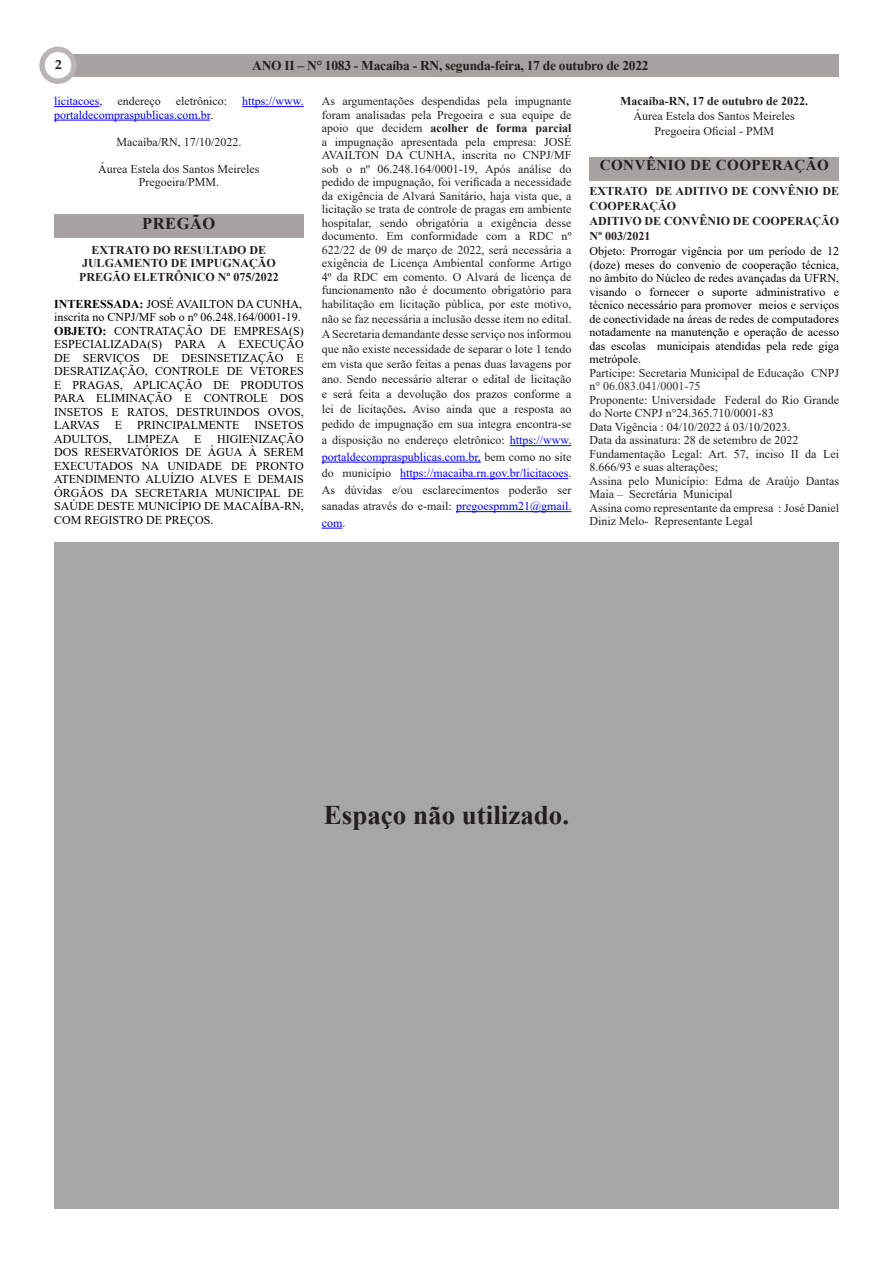
<style>
.page{position:relative;width:893px;height:1263px;background:#fff}
.page>*{position:absolute;margin:0;border:0;box-sizing:border-box;transform-origin:0 0}
.t1{font:700 27px "Times New Roman";color:#231f20}
.t2{font:700 16.5px "Times New Roman";letter-spacing:.035em;color:#231f20}
.t3{font:700 15px "Times New Roman";letter-spacing:.035em;color:#231f20}
.t4{font:700 13.5px "Times New Roman";letter-spacing:-.02em;color:#231f20}
.t5{font:700 13.2px "Book Antiqua";color:#231f20}
.Corpo_de_texto{font:12px/13.5px "Times New Roman";color:#231f20}
.Default{font:12px/13.5px "Times New Roman";color:#000;text-align:justify}
.Corpo_de_texto-2{font:700 12px/15px "Times New Roman";color:#231f20}
.t6{font:12px "Times New Roman";color:#00f}
.s1{color:#231f20}
.s2{font-weight:700}
.s3{color:#00f}
.s4{color:#333}
</style>
<div class="page">
<div style="left:54px;top:54px;width:785px;height:23px;background:#a7a2a0"></div>
<div style="left:39px;top:47px;width:38px;height:37px;background:#bab4b6;border-radius:50%"></div>
<div style="left:45px;top:52px;width:26px;height:26px;background:#fff;border-radius:50%"></div>
<hr style="left:54px;top:106px;width:45px;height:1px;background:#00f">
<hr style="left:242px;top:106px;width:62px;height:1px;background:#00f">
<hr style="left:54px;top:120px;width:156px;height:1px;background:#00f">
<hr style="left:510px;top:445px;width:61px;height:1px;background:#00f">
<hr style="left:322px;top:462px;width:159px;height:1px;background:#00f">
<hr style="left:400px;top:478px;width:168px;height:1px;background:#00f">
<hr style="left:456px;top:511px;width:115px;height:1px;background:#00f">
<svg style="left:322px;top:528px;width:20px;height:1px"></svg>
<div style="left:589px;top:157px;width:250px;height:24px;background:#a7a2a0"></div>
<div style="left:54px;top:215px;width:250px;height:23px;background:#a7a2a0"></div>
<div style="left:54px;top:543px;width:785px;height:666px;background:#a6a6a6"></div>
<p class="t5" style="left:55px;top:56px;width:8px">2</p>
<p class="t4" style="left:252px;top:56px;width:398px">ANO II – N° 1083 - Macaíba - RN, segunda-feira, 17 de outubro de 2022</p>
<p class="t6" style="left:54px;top:93px;width:50px">licitacoes<span class="s1">,</span></p>
<p class="Corpo_de_texto" style="left:117px;top:94px;width:45px">endereço</p>
<p class="Corpo_de_texto" style="left:176px;top:94px;width:53px">eletrônico:</p>
<p class="t6" style="left:242px;top:93px;width:63px">https://www.</p>
<p class="t6" style="left:54px;top:106px;width:160px">portaldecompraspublicas.com.br<span class="s1">.</span></p>
<p class="Corpo_de_texto" style="left:116px;top:135px;width:126px">Macaíba/RN, 17/10/2022.</p>
<p class="Corpo_de_texto" style="left:98px;top:162px;width:163px">Áurea Estela dos Santos Meireles</p>
<p class="Corpo_de_texto" style="left:139px;top:175px;width:82px">Pregoeira/PMM.</p>
<p class="Corpo_de_texto-2" style="left:620px;top:93px;width:190px">Macaíba-RN, 17 de outubro de 2022.</p>
<p class="Corpo_de_texto" style="left:634px;top:109px;width:163px">Áurea Estela dos Santos Meireles</p>
<p class="Corpo_de_texto" style="left:654px;top:124px;width:121px">Pregoeira Oficial - PMM</p>
<p class="Corpo_de_texto" style="left:322px;top:94px;width:251px;text-align:justify">As argumentações despendidas pela impugnante foram analisadas pela Pregoeira e sua equipe de apoio que decidem <span class="s2">acolher de forma parcial </span>a impugnação apresentada pela empresa: JOSÉ AVAILTON DA CUNHA, inscrita no CNPJ/MF sob o nº 06.248.164/0001-19, Após análise do pedido de impugnação, foi verificada a necessidade da exigência de Alvará Sanitário, haja vista que, a licitação se trata de controle de pragas em ambiente hospitalar, sendo obrigatória a exigência desse documento. Em conformidade com a RDC nº 622/22 de 09 de março de 2022, será necessária a exigência de Licença Ambiental conforme Artigo 4º da RDC em comento. O Alvará de licença de funcionamento não é documento obrigatório para habilitação em licitação pública, por este motivo,</p>
<p class="Corpo_de_texto" style="left:322px;top:311px;width:251px;line-height:15px;text-align:justify">não se faz necessária a inclusão desse item no edital.<br>A Secretaria demandante desse serviço nos informou que não existe necessidade de separar o lote 1 tendo em vista que serão feitas a penas duas lavagens por ano. Sendo necessário alterar o edital de licitação e será feita a devolução dos prazos conforme a lei de licitações<span class="s2">.</span> Aviso ainda que a resposta ao pedido de impugnação em sua integra encontra-se</p>
<p class="Corpo_de_texto" style="left:322px;top:432px;width:251px;line-height:16.5px;text-align:justify">a disposição no endereço eletrônico: <span class="s3">https://www. portaldecompraspublicas.com.br,</span> bem como no site do município <span class="s3">https://macaiba.rn.gov.br/licitacoes</span>.<br>As dúvidas e/ou esclarecimentos poderão ser sanadas através do e-mail: <span class="s3">pregoespmm21@gmail. com</span>.</p>
<p class="t3" style="left:600px;top:155px;width:231px">CONVÊNIO DE COOPERAÇÃO</p>
<p class="Corpo_de_texto-2" style="left:589px;top:183px;width:251px">EXTRATO DE ADITIVO DE CONVÊNIO DE<br>COOPERAÇÃO</p>
<p class="Corpo_de_texto-2" style="left:589px;top:213px;width:251px">ADITIVO DE CONVÊNIO DE COOPERAÇÃO<br>Nº 003/2021</p>
<p class="Default" style="left:589px;top:244px;width:251px">Objeto: Prorrogar vigência por um período de 12 (doze) meses do convenio de cooperação técnica, no âmbito do Núcleo de redes avançadas da UFRN, visando o fornecer o suporte administrativo e técnico necessário para promover meios e serviços de conectividade na áreas de redes de computadores notadamente na manutenção e operação de acesso das escolas municipais atendidas pela rede giga metrópole.</p>
<p class="Corpo_de_texto" style="left:589px;top:365px;width:251px">Participe: Secretaria Municipal de Educação CNPJ n° <span class="s4">06.083.041/0001-75</span></p>
<p class="Corpo_de_texto" style="left:589px;top:392px;width:251px">Proponente: Universidade Federal do Rio Grande do Norte CNPJ n°24.365.710/0001-83</p>
<p class="Corpo_de_texto" style="left:589px;top:419px;width:203px">Data Vigência : 04/10/2022 á 03/10/2023.</p>
<p class="Corpo_de_texto" style="left:589px;top:433px;width:210px">Data da assinatura: 28 de setembro de 2022</p>
<p class="Corpo_de_texto" style="left:589px;top:446px;width:251px">Fundamentação Legal: Art. 57, inciso II da Lei<br>8.666/93 e suas alterações;</p>
<p class="Corpo_de_texto" style="left:589px;top:473px;width:251px">Assina pelo Município: Edma de Araújo Dantas<br>Maia – Secretária Municipal</p>
<p class="Corpo_de_texto" style="left:589px;top:500px;width:251px">Assina como representante da empresa : José Daniel<br>Diniz Melo- Representante Legal</p>
<p class="t2" style="left:142px;top:211px;width:75px">PREGÃO</p>
<p class="Corpo_de_texto-2" style="left:82px;top:243px;width:195px;line-height:13.5px;text-align:center">EXTRATO DO RESULTADO DE<br>JULGAMENTO DE IMPUGNAÇÃO</p>
<p class="Corpo_de_texto-2" style="left:79px;top:269px;width:201px">PREGÃO ELETRÔNICO Nº 075/2022</p>
<p class="Default" style="left:54px;top:297px;width:249px"><span class="s2">INTERESSADA:</span> JOSÉ AVAILTON DA CUNHA, inscrita no CNPJ/MF sob o nº 06.248.164/0001-19.</p>
<p class="Default" style="left:54px;top:324px;width:251px"><span class="s2">OBJETO:</span> CONTRATAÇÃO DE EMPRESA(S)<br>ESPECIALIZADA(S) PARA A EXECUÇÃO DE SERVIÇOS DE DESINSETIZAÇÃO E DESRATIZAÇÃO, CONTROLE DE VETORES E PRAGAS, APLICAÇÃO DE PRODUTOS PARA ELIMINAÇÃO E CONTROLE DOS INSETOS E RATOS, DESTRUINDOS OVOS, LARVAS</p>
<p class="Default" style="left:115px;top:418px;width:9px">E</p>
<p class="Default" style="left:137px;top:418px;width:104px">PRINCIPALMENTE</p>
<p class="Default" style="left:255px;top:418px;width:51px">INSETOS</p>
<p class="Default" style="left:54px;top:432px;width:251px;text-indent:163px">HIGIENIZAÇÃO DOS RESERVATÓRIOS DE ÁGUA À SEREM EXECUTADOS NA UNIDADE DE PRONTO ATENDIMENTO ALUÍZIO ALVES E DEMAIS ÓRGÃOS DA SECRETARIA MUNICIPAL DE SAÚDE DESTE MUNICÍPIO DE MACAÍBA-RN, COM REGISTRO DE PREÇOS.</p>
<p class="Default" style="left:54px;top:432px;width:59px">ADULTOS,</p>
<p class="Default" style="left:127px;top:432px;width:76px">LIMPEZA E</p>
<p class="t1" style="left:324px;top:795px;width:247px">Espaço não utilizado.</p>
</div>
